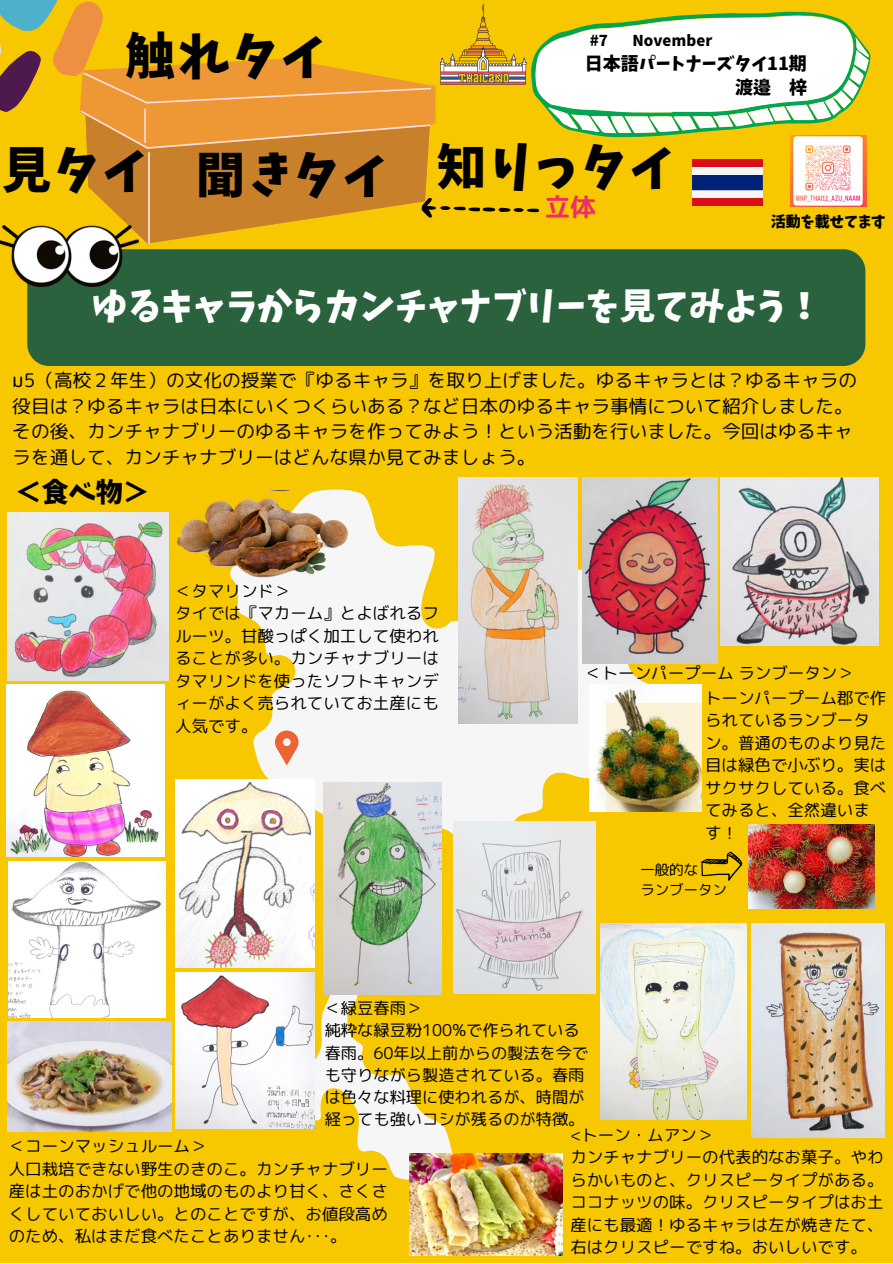
<style>
.page{position:relative;width:893px;height:1264px;background:#fff}
.page>*{position:absolute;margin:0;border:0;box-sizing:border-box;transform-origin:0 0}
.t1{font:49.5px "Keifont";letter-spacing:.06em;color:#000}
.t2{font:35.85px "Keifont";color:#fff}
.t3{font:27px "Keifont";color:#000}
.t4{font:25.5px "rounded mplus 1 p bold";color:#ef2e68}
.t5{font:18.6px/25.8px "rounded mplus 1 p regular";color:#000}
.t6{font:18px "Keifont";color:#000}
.t7{font:16.5px/22.5px "rounded mplus 1 p regular";color:#000;text-align:justify}
.t8{font:16.2px/22.2px "rounded mplus 1 p regular";color:#000}
.t9{font:15px "Keifont";color:#000}
.t10{font:14.4px "rounded mplus 1 p regular";color:#000}
.s1{font-family:"Noto Sans Thai"}
</style>
<div class="page">
<div style="left:0;top:0;width:892px;height:1262px;background:#f7c700"></div>
<div style="left:27px;top:249px;width:838px;height:117px;background:#2a623e;border-radius:22px"></div>
<svg style="left:0;top:0;width:103px;height:112px"></svg>
<svg style="left:80px;top:59px;width:355px;height:65px"></svg>
<svg style="left:80px;top:73px;width:351px;height:171px;background:#dd942c"></svg>
<svg style="left:440px;top:4px;width:430px;height:133px"></svg>
<img style="left:790px;top:135px;width:76px;height:71px">
<div style="left:692px;top:198px;width:70px;height:8px;background:#d70f17"></div>
<div style="left:692px;top:190px;width:70px;height:8px;background:#f6f6f6"></div>
<svg style="left:692px;top:174px;width:70px;height:16px"></svg>
<div style="left:692px;top:167px;width:70px;height:7px;background:#f6f6f6"></div>
<div style="left:692px;top:159px;width:70px;height:8px;background:#d70f17"></div>
<svg style="left:421px;top:198px;width:118px;height:23px"></svg>
<img style="left:0;top:225px;width:139px;height:61px">
<img style="left:8px;top:512px;width:160px;height:168px">
<svg style="left:229px;top:487px;width:447px;height:757px"></svg>
<svg style="left:275px;top:730px;width:23px;height:35px"></svg>
<img style="left:175px;top:972px;width:139px;height:156px">
<img style="left:7px;top:684px;width:157px;height:172px">
<img style="left:175px;top:779px;width:139px;height:188px">
<img style="left:9px;top:861px;width:156px;height:156px">
<img style="left:751px;top:923px;width:133px;height:214px">
<img style="left:600px;top:923px;width:146px;height:196px">
<img style="left:453px;top:821px;width:143px;height:172px">
<img style="left:720px;top:477px;width:158px;height:168px">
<img style="left:458px;top:477px;width:119px;height:246px">
<img style="left:323px;top:782px;width:118px;height:212px">
<img style="left:582px;top:477px;width:135px;height:186px">
<img style="left:176px;top:490px;width:171px;height:88px">
<img style="left:409px;top:1153px;width:153px;height:102px">
<img style="left:7px;top:1021px;width:164px;height:109px">
<img style="left:589px;top:684px;width:112px;height:127px">
<img style="left:748px;top:824px;width:126px;height:84px">
<svg style="left:700px;top:851px;width:42px;height:29px"></svg>
<p class="t1" style="left:125px;top:32px;width:200px">触れタイ</p>
<p class="t9" style="left:589px;top:34px;width:20px">#7</p>
<p class="t9" style="left:632px;top:34px;width:81px">November</p>
<p class="t6" style="left:584px;top:54px;width:224px">日本語パートナーズタイ11期</p>
<p class="t6" style="left:735px;top:79px;width:73px">渡邉　梓</p>
<p class="t1" style="left:2px;top:145px;width:146px">見タイ</p>
<p class="t1" style="left:196px;top:150px;width:191px">聞きタイ</p>
<p class="t1" style="left:437px;top:142px;width:237px">知りっタイ</p>
<p class="t4" style="left:545px;top:189px;width:52px">立体</p>
<p class="t9" style="left:770px;top:214px;width:116px">活動を載せてます</p>
<p class="t2" style="left:91px;top:288px;width:732px">ゆるキャラからカンチャナブリーを見てみよう！</p>
<p class="t5" style="left:12px;top:367px;width:846px"><span class="s1">ม</span>5（高校２年生）の文化の授業で『ゆるキャラ』を取り上げました。ゆるキャラとは？ゆるキャラの役目は？ゆるキャラは日本にいくつくらいある？など日本のゆるキャラ事情について紹介しました。その後、カンチャナブリーのゆるキャラを作ってみよう！という活動を行いました。今回はゆるキャラを通して、カンチャナブリーはどんな県か見てみましょう。</p>
<p class="t3" style="left:15px;top:479px;width:136px">＜食べ物＞</p>
<p class="t7" style="left:175px;top:579px;width:117px">＜タマリンド＞</p>
<p class="t7" style="left:175px;top:601px;width:265px">タイでは『マカーム』とよばれるフルーツ。甘酸っぱく加工して使われることが多い。カンチャナブリーはタマリンドを使ったソフトキャンディーがよく売られていてお土産にも人気です。</p>
<p class="t7" style="left:585px;top:661px;width:270px">＜トーンパープームランブータン＞</p>
<p class="t7" style="left:705px;top:686px;width:183px;text-align:left">トーンパープーム郡で作られているランブータン。普通のものより見た目は緑色で小ぶり。実はサクサクしている。食べてみると、全然違います！</p>
<p class="t10" style="left:640px;top:859px;width:59px">一般的な</p>
<p class="t10" style="left:640px;top:879px;width:88px">ランブータン</p>
<p class="t8" style="left:325px;top:997px;width:99px">＜緑豆春雨＞</p>
<p class="t8" style="left:325px;top:1019px;width:265px">純粋な緑豆粉100%で作られている春雨。60年以上前からの製法を今でも守りながら製造されている。春雨は色々な料理に使われるが、時間が経っても強いコシが残るのが特徴。</p>
<p class="t7" style="left:570px;top:1123px;width:144px">&lt;トーン・ムアン＞</p>
<p class="t7" style="left:570px;top:1145px;width:315px">カンチャナブリーの代表的なお菓子。やわらかいものと、クリスピータイプがある。ココナッツの味。クリスピータイプはお土産にも最適！ゆるキャラは左が焼きたて、右はクリスピーですね。おいしいです。</p>
<p class="t7" style="left:9px;top:1134px;width:199px">＜コーンマッシュルーム＞</p>
<p class="t7" style="left:9px;top:1157px;width:380px">人口栽培できない野生のきのこ。カンチャナブリー産は土のおかげで他の地域のものより甘く、さくさくしていておいしい。とのことですが、お値段高めのため、私はまだ食べたことありません･･･。</p>
</div>
